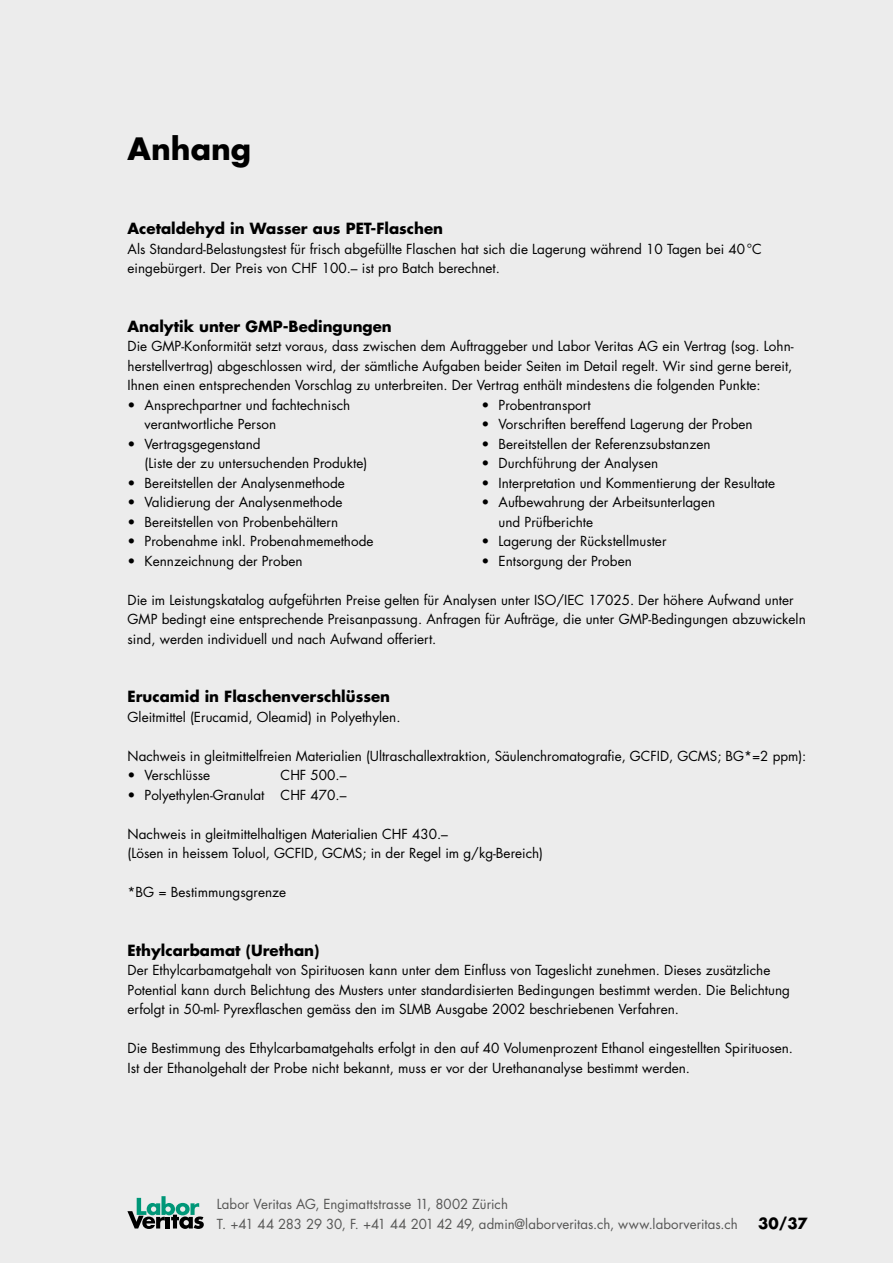
<style>
.page{position:relative;width:893px;height:1263px;background:#ececec}
.page>*{position:absolute;margin:0;border:0;box-sizing:border-box;transform-origin:0 0}
.t1{font:700 30px "Futura LT";color:#000}
.t2{font:700 15px "Futura LT";color:#000}
.t3{font:13.5px/19.5px "Futura LT";color:#000}
.t4{font:13.5px/19.5px "Futura LT";color:#565655}
</style>
<div class="page">
<svg style="left:127px;top:1196px;width:77px;height:33px"></svg>
<h1 class="t1" style="left:128px;top:129px;width:125px">Anhang</h1>
<p class="t2" style="left:128px;top:219px;width:317px">Acetaldehyd in Wasser aus PET-Flaschen</p>
<p class="t3" style="left:128px;top:239px;width:636px">Als Standard-Belastungstest für frisch abgefüllte Flaschen hat sich die Lagerung während 10 Tagen bei 40°C eingebürgert. Der Preis von CHF 100.– ist pro Batch berechnet.</p>
<p class="t2" style="left:128px;top:316px;width:266px">Analytik unter GMP-Bedingungen</p>
<p class="t3" style="left:128px;top:337px;width:668px;text-align:justify">Die GMP-Konformität setzt voraus, dass zwischen dem Auftraggeber und Labor Veritas AG ein Vertrag (sog. Lohn&shy;herstellvertrag) abgeschlossen wird, der sämtliche Aufgaben beider Seiten im Detail regelt. Wir sind gerne bereit, Ihnen einen entsprechenden Vorschlag zu unterbreiten. Der Vertrag enthält mindestens die folgenden Punkte:</p>
<p class="t3" style="left:145px;top:395px;width:207px;text-indent:-17px">• Ansprechpartner und fachtechnisch verantwortliche Person</p>
<p class="t3" style="left:145px;top:434px;width:224px;text-indent:-17px">• Vertragsgegenstand<br>(Liste der zu untersuchenden Produkte)</p>
<p class="t3" style="left:128px;top:473px;width:219px">• Bereitstellen der Analysenmethode</p>
<p class="t3" style="left:128px;top:493px;width:216px">• Validierung der Analysenmethode</p>
<p class="t3" style="left:128px;top:512px;width:212px">• Bereitstellen von Probenbehältern</p>
<p class="t3" style="left:128px;top:532px;width:247px">• Probenahme inkl. Probenahmemethode</p>
<p class="t3" style="left:128px;top:551px;width:177px">• Kennzeichnung der Proben</p>
<p class="t3" style="left:482px;top:395px;width:111px">• Probentransport</p>
<p class="t3" style="left:482px;top:415px;width:273px">• Vorschriften bereffend Lagerung der Proben</p>
<p class="t3" style="left:482px;top:434px;width:230px">• Bereitstellen der Referenzsubstanzen</p>
<p class="t3" style="left:482px;top:454px;width:178px">• Durchführung der Analysen</p>
<p class="t3" style="left:482px;top:473px;width:295px">• Interpretation und Kommentierung der Resultate</p>
<p class="t3" style="left:499px;top:493px;width:218px;text-indent:-17px">• Aufbewahrung der Arbeitsunterlagen und Prüfberichte</p>
<p class="t3" style="left:482px;top:532px;width:186px">• Lagerung der Rückstellmuster</p>
<p class="t3" style="left:482px;top:551px;width:152px">• Entsorgung der Proben</p>
<p class="t3" style="left:128px;top:590px;width:680px">Die im Leistungskatalog aufgeführten Preise gelten für Analysen unter ISO/IEC 17025. Der höhere Aufwand unter<br>GMP bedingt eine entsprechende Preisanpassung. Anfragen für Aufträge, die unter GMP-Bedingungen abzuwickeln sind, werden individuell und nach Aufwand offeriert.</p>
<p class="t2" style="left:128px;top:687px;width:264px">Erucamid in Flaschenverschlüssen</p>
<p class="t3" style="left:128px;top:707px;width:274px">Gleitmittel (Erucamid, Oleamid) in Polyethylen.</p>
<p class="t3" style="left:128px;top:746px;width:680px">Nachweis in gleitmittelfreien Materialien (Ultraschallextraktion, Säulenchromatografie, GCFID, GCMS; BG*=2 ppm):</p>
<p class="t3" style="left:128px;top:766px;width:84px">• Verschlüsse</p>
<p class="t3" style="left:281px;top:766px;width:67px">CHF 500.–</p>
<p class="t3" style="left:128px;top:785px;width:220px">• Polyethylen-Granulat CHF 470.–</p>
<p class="t3" style="left:128px;top:824px;width:417px">Nachweis in gleitmittelhaltigen Materialien CHF 430.–<br>(Lösen in heissem Toluol, GCFID, GCMS; in der Regel im g/kg-Bereich)</p>
<p class="t3" style="left:128px;top:883px;width:160px">*BG = Bestimmungsgrenze</p>
<p class="t2" style="left:128px;top:940px;width:193px">Ethylcarbamat (Urethan)</p>
<p class="t3" style="left:128px;top:961px;width:664px">Der Ethylcarbamatgehalt von Spirituosen kann unter dem Einfluss von Tageslicht zunehmen. Dieses zusätzliche<br>Potential kann durch Belichtung des Musters unter standardisierten Bedingungen bestimmt werden. Die Belichtung erfolgt in 50-ml- Pyrexflaschen gemäss den im SLMB Ausgabe 2002 beschriebenen Verfahren.</p>
<p class="t3" style="left:128px;top:1039px;width:667px">Die Bestimmung des Ethylcarbamatgehalts erfolgt in den auf 40 Volumenprozent Ethanol eingestellten Spirituosen.<br>Ist der Ethanolgehalt der Probe nicht bekannt, muss er vor der Urethananalyse bestimmt werden.</p>
<p class="t4" style="left:217px;top:1195px;width:522px">Labor Veritas AG, Engimattstrasse 11, 8002 Zürich<br>T. +41 44 283 29 30, F. +41 44 201 42 49, admin@laborveritas.ch, www.laborveritas.ch</p>
<p class="t2" style="left:758px;top:1213px;width:51px">30/37</p>
</div>
